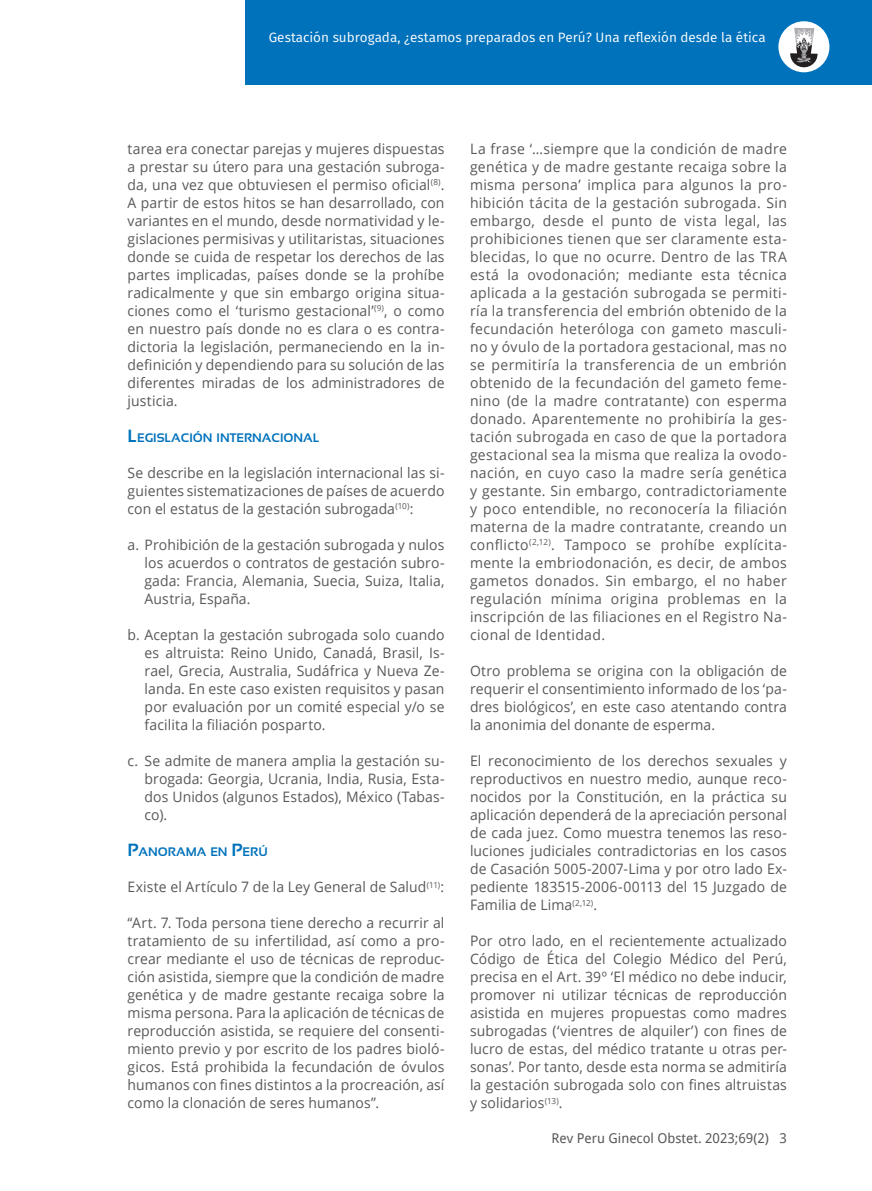
<style>
.page{position:relative;width:872px;height:1191px;background:#fff}
.page>*{position:absolute;margin:0;border:0;box-sizing:border-box;transform-origin:0 0}
.t1{font:14.4px/18px "Open Sans";letter-spacing:.01em;color:#57585a;text-align:justify}
.t2{font:13.5px "Fira Sans";color:#fff}
.t3{font:13.5px "Droid Sans";color:#57585a}
.t4{font:700 12.3px "Sansation";color:#0072bc}
.s1{font-size:17.7px}
</style>
<div class="page">
<div style="left:246px;top:0;width:626px;height:85px;background:#0072bc"></div>
<div style="left:778px;top:21px;width:51px;height:51px;background:#fff;border-radius:50%"></div>
<svg style="left:790px;top:28px;width:28px;height:40px"></svg>
<p class="t2" style="left:269px;top:28px;width:498px">Gestación subrogada, ¿estamos preparados en Perú? Una reflexión desde la ética</p>
<p class="t1" style="left:128px;top:139px;width:318px">tarea era conectar parejas y mujeres dispuestas a prestar su útero para una gestación subroga&shy;da, una vez que obtuviesen el permiso oficial<sup>(8)</sup>.<br>A partir de estos hitos se han desarrollado, con variantes en el mundo, desde normatividad y le&shy;gislaciones permisivas y utilitaristas, situaciones donde se cuida de respetar los derechos de las partes implicadas, países donde se la prohíbe radicalmente y que sin embargo origina situa&shy;ciones como el ‘turismo gestacional’<sup>(9)</sup>, o como en nuestro país donde no es clara o es contra&shy;dictoria la legislación, permaneciendo en la in&shy;definición y dependiendo para su solución de las diferentes miradas de los administradores de justicia.</p>
<p class="t4" style="left:128px;top:431px;width:193px"><span class="s1">L</span> EGISLACIÓN INTERNACIONAL</p>
<p class="t1" style="left:128px;top:463px;width:318px">Se describe en la legislación internacional las si&shy;guientes sistematizaciones de países de acuerdo con el estatus de la gestación subrogada<sup>(10)</sup>:</p>
<p class="t1" style="left:145px;top:535px;width:301px;text-indent:-17px">a. Prohibición de la gestación subrogada y nulos los acuerdos o contratos de gestación subro&shy;gada: Francia, Alemania, Suecia, Suiza, Italia, Austria, España.</p>
<p class="t1" style="left:145px;top:625px;width:301px;text-indent:-17px">b. Aceptan la gestación subrogada solo cuando es altruista: Reino Unido, Canadá, Brasil, Is&shy;rael, Grecia, Australia, Sudáfrica y Nueva Ze&shy;landa. En este caso existen requisitos y pasan por evaluación por un comité especial y/o se facilita la filiación posparto.</p>
<p class="t1" style="left:145px;top:751px;width:301px;text-indent:-17px">c. Se admite de manera amplia la gestación su&shy;brogada: Georgia, Ucrania, India, Rusia, Esta&shy;dos Unidos (algunos Estados), México (Tabas&shy;co).</p>
<p class="t4" style="left:128px;top:845px;width:142px"><span class="s1">P</span>ANORAMA EN <span class="s1">P</span>ERÚ</p>
<p class="t1" style="left:128px;top:877px;width:318px">Existe el Artículo 7 de la Ley General de Salud<sup>(11)</sup>:</p>
<p class="t1" style="left:128px;top:913px;width:318px">“Art. 7. Toda persona tiene derecho a recurrir al tratamiento de su infertilidad, así como a pro&shy;crear mediante el uso de técnicas de reproduc&shy;ción asistida, siempre que la condición de madre genética y de madre gestante recaiga sobre la misma persona. Para la aplicación de técnicas de reproducción asistida, se requiere del consenti&shy;miento previo y por escrito de los padres bioló&shy;gicos. Está prohibida la fecundación de óvulos humanos con fines distintos a la procreación, así como la clonación de seres humanos”.</p>
<p class="t1" style="left:470px;top:139px;width:318px">La frase ‘…siempre que la condición de madre genética y de madre gestante recaiga sobre la misma persona’ implica para algunos la pro&shy;hibición tácita de la gestación subrogada. Sin embargo, desde el punto de vista legal, las prohibiciones tienen que ser claramente esta&shy;blecidas, lo que no ocurre. Dentro de las TRA está la ovodonación; mediante esta técnica aplicada a la gestación subrogada se permiti&shy;ría la transferencia del embrión obtenido de la fecundación heteróloga con gameto masculi&shy;no y óvulo de la portadora gestacional, mas no se permitiría la transferencia de un embrión obtenido de la fecundación del gameto feme&shy;nino (de la madre contratante) con esperma donado. Aparentemente no prohibiría la ges&shy;tación subrogada en caso de que la portadora gestacional sea la misma que realiza la ovodo&shy;nación, en cuyo caso la madre sería genética y gestante. Sin embargo, contradictoriamente y poco entendible, no reconocería la filiación materna de la madre contratante, creando un conflicto<sup>(2,12)</sup>. Tampoco se prohíbe explícita&shy;mente la embriodonación, es decir, de ambos gametos donados. Sin embargo, el no haber regulación mínima origina problemas en la inscripción de las filiaciones en el Registro Na&shy;cional de Identidad.</p>
<p class="t1" style="left:470px;top:661px;width:318px">Otro problema se origina con la obligación de requerir el consentimiento informado de los ‘pa&shy;dres biológicos’, en este caso atentando contra la anonimia del donante de esperma.</p>
<p class="t1" style="left:470px;top:751px;width:318px">El reconocimiento de los derechos sexuales y reproductivos en nuestro medio, aunque reco&shy;nocidos por la Constitución, en la práctica su aplicación dependerá de la apreciación personal de cada juez. Como muestra tenemos las reso&shy;luciones judiciales contradictorias en los casos de Casación 5005-2007-Lima y por otro lado Ex&shy;pediente 183515-2006-00113 del 15 Juzgado de Familia de Lima<sup>(2,12)</sup>.</p>
<p class="t1" style="left:470px;top:931px;width:318px">Por otro lado, en el recientemente actualizado Código de Ética del Colegio Médico del Perú, precisa en el Art. 39º ‘El médico no debe inducir, promover ni utilizar técnicas de reproducción asistida en mujeres propuestas como madres subrogadas (‘vientres de alquiler’) con fines de lucro de estas, del médico tratante u otras per&shy;sonas’. Por tanto, desde esta norma se admitiría la gestación subrogada solo con fines altruistas y solidarios<sup>(13)</sup>.</p>
<p class="t3" style="left:551px;top:1128px;width:237px">Rev Peru Ginecol Obstet. 2023;69(2) 3</p>
</div>
